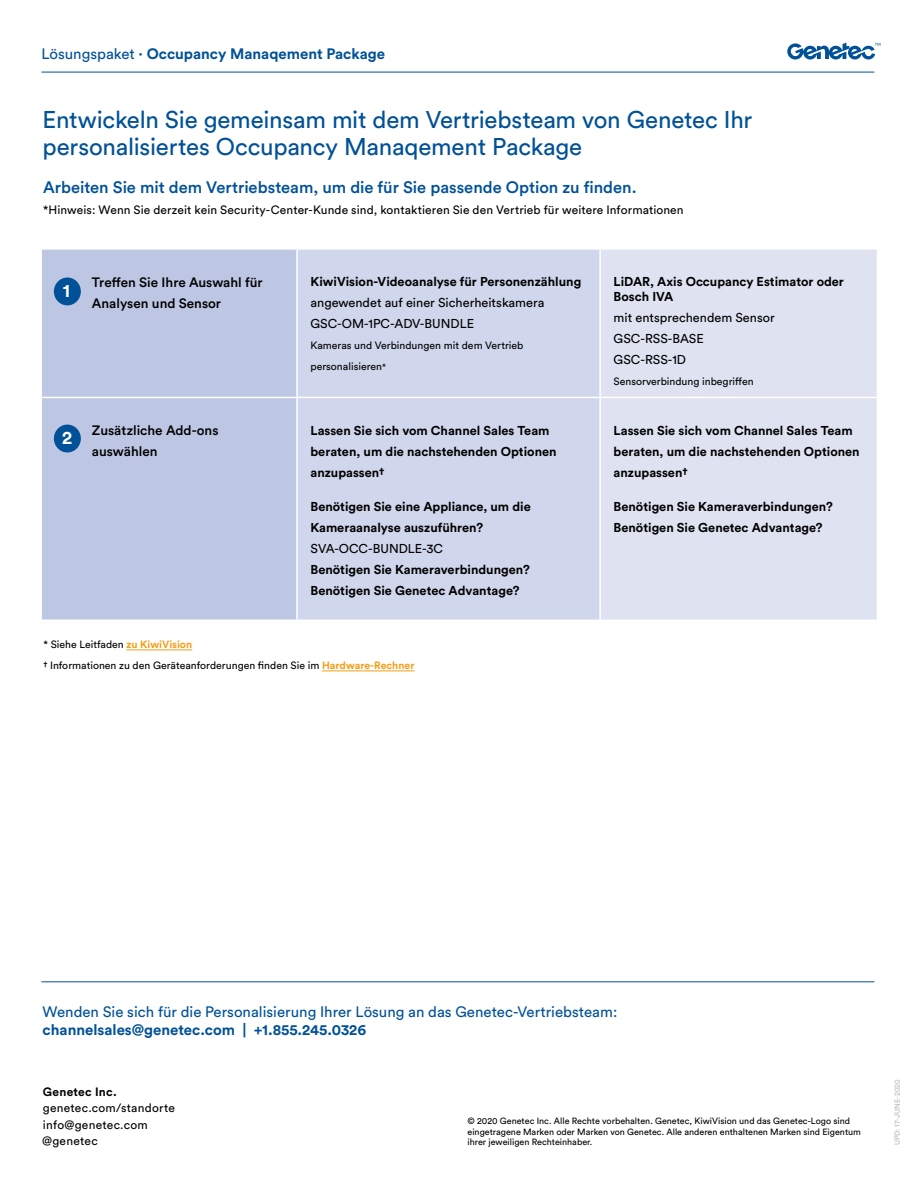
<style>
.page{position:relative;width:918px;height:1188px;background:#fff}
.page>*{position:absolute;margin:0;border:0;box-sizing:border-box;transform-origin:0 0}
.Intro_Title{font:24px/27px "Circular Pro";letter-spacing:-.01em;color:#005197}
.Body_Text{font:700 18.45px "Circular Pro";color:#fff}
.Body_Text-2{font:500 16.5px "Circular Pro";color:#005197}
.Document_Type{font:700 15px "Circular Pro";color:#005197}
.Document_Type-2{font:15px "Circular Pro";color:#005197}
.Body_Text-3{font:500 13.5px/21px "Circular Pro";color:#000}
.Body_Text-4{font:700 12.75px/21px "Circular Pro";color:#000}
.Body_Text-5{font:12.75px/21px "Circular Pro";color:#000}
.Body_Text-6{font:12px "Circular Pro";letter-spacing:.01em;color:#000}
.Contact_Info_Text{font:12px "Circular Pro";letter-spacing:.02em;color:#000}
.Contact_Info_Heading{font:700 12px "Circular Pro";letter-spacing:.025em;color:#000}
.Body_Text-7{font:10.5px/21px "Circular Pro";color:#000}
.Copyright{font:9px/10.8px "Circular Pro";color:#000}
.DOC_CODE{font:7.5px "Circular Pro";color:#b9b8b8}
.s1{font-weight:400}
.s2{font-weight:700}
.s3{font-size:9px}
.s4{font-weight:700;color:#f59d15}
</style>
<div class="page">
<hr style="left:41px;top:72px;width:833px;height:1px;background:#005197">
<hr style="left:41px;top:981px;width:833px;height:1px;background:#005197">
<svg style="left:787px;top:43px;width:93px;height:17px"></svg>
<div style="left:42px;top:250px;width:254px;height:370px;background:#bdc6e3"></div>
<div style="left:298px;top:250px;width:301px;height:370px;background:#d0d6eb"></div>
<div style="left:601px;top:250px;width:276px;height:370px;background:#dee2f1"></div>
<hr style="left:40px;top:397px;width:257px;height:1px;background:#fff">
<hr style="left:297px;top:397px;width:303px;height:1px;background:#fff">
<hr style="left:600px;top:397px;width:278px;height:1px;background:#fff">
<div style="left:54px;top:278px;width:27px;height:27px;background:#005197;border-radius:50%"></div>
<div style="left:54px;top:425px;width:27px;height:27px;background:#005197;border-radius:50%"></div>
<hr style="left:127px;top:649px;width:65px;height:1px;background:#f59d15">
<hr style="left:322px;top:670px;width:92px;height:1px;background:#f59d15">
<p class="Document_Type" style="left:41px;top:44px;width:345px"><span class="s1">Lösungspaket</span> · Occupancy Manaqement Package</p>
<p class="Intro_Title" style="left:43px;top:105px;width:711px">Entwickeln Sie gemeinsam mit dem Vertriebsteam von Genetec Ihr personalisiertes Occupancy Manaqement Package</p>
<p class="Body_Text-2" style="left:43px;top:176px;width:595px">Arbeiten Sie mit dem Vertriebsteam, um die für Sie passende Option zu finden.</p>
<p class="Body_Text-6" style="left:43px;top:202px;width:642px">*Hinweis: Wenn Sie derzeit kein Security-Center-Kunde sind, kontaktieren Sie den Vertrieb für weitere Informationen</p>
<p class="Body_Text" style="left:63px;top:278px;width:9px">1</p>
<p class="Body_Text-3" style="left:92px;top:271px;width:172px">Treffen Sie Ihre Auswahl für<br>Analysen und Sensor</p>
<p class="Body_Text-5" style="left:310px;top:271px;width:272px"><span class="s2">KiwiVision-Videoanalyse für Personenzählung </span>angewendet auf einer Sicherheitskamera<br>GSC-OM-1PC-ADV-BUNDLE</p>
<p class="Body_Text-7" style="left:310px;top:335px;width:214px">Kameras und Verbindungen mit dem Vertrieb personalisieren<span class="s3">*</span></p>
<p class="Body_Text" style="left:62px;top:425px;width:12px">2</p>
<p class="Body_Text-3" style="left:92px;top:420px;width:128px">Zusätzliche Add-ons auswählen</p>
<p class="Body_Text-4" style="left:310px;top:419px;width:248px">Lassen Sie sich vom Channel Sales Team beraten, um die nachstehenden Optionen anzupassen†</p>
<p class="Body_Text-4" style="left:310px;top:495px;width:222px">Benötigen Sie eine Appliance, um die<br>Kameraanalyse auszuführen?<br><span class="s1">SVA-OCC-BUNDLE-3C<br></span>Benötigen Sie Kameraverbindungen?<br>Benötigen Sie Genetec Advantage?</p>
<p class="Body_Text-7" style="left:43px;top:633px;width:150px">* Siehe Leitfaden <span class="s4">zu KiwiVision</span></p>
<p class="Body_Text-7" style="left:43px;top:654px;width:373px">† Informationen zu den Geräteanforderungen finden Sie im <span class="s4">Hardware-Rechner</span></p>
<p class="Body_Text-4" style="left:614px;top:274px;width:232px;line-height:15px">LiDAR, Axis Occupancy Estimator oder<br>Bosch IVA</p>
<p class="Body_Text-5" style="left:614px;top:307px;width:163px">mit entsprechendem Sensor<br>GSC-RSS-BASE<br>GSC-RSS-1D</p>
<p class="Body_Text-7" style="left:614px;top:371px;width:142px">Sensorverbindung inbegriffen</p>
<p class="Body_Text-4" style="left:614px;top:419px;width:248px">Lassen Sie sich vom Channel Sales Team beraten, um die nachstehenden Optionen anzupassen†</p>
<p class="Body_Text-4" style="left:614px;top:495px;width:221px">Benötigen Sie Kameraverbindungen?<br>Benötigen Sie Genetec Advantage?</p>
<p class="Document_Type-2" style="left:43px;top:1001px;width:576px">Wenden Sie sich für die Personalisierung Ihrer Lösung an das Genetec-Vertriebsteam:</p>
<p class="Document_Type" style="left:43px;top:1019px;width:325px">channelsales@genetec.com | +1.855.245.0326</p>
<p class="Contact_Info_Heading" style="left:43px;top:1084px;width:76px">Genetec Inc.</p>
<p class="Contact_Info_Text" style="left:43px;top:1100px;width:134px">genetec.com/standorte</p>
<p class="Contact_Info_Text" style="left:43px;top:1117px;width:106px">info@genetec.com</p>
<p class="Contact_Info_Text" style="left:42px;top:1133px;width:57px">@genetec</p>
<p class="Copyright" style="left:468px;top:1115px;width:395px">© 2020 Genetec Inc. Alle Rechte vorbehalten. Genetec, KiwiVision und das Genetec-Logo sind eingetragene Marken oder Marken von Genetec. Alle anderen enthaltenen Marken sind Eigentum ihrer jeweiligen Rechteinhaber.</p>
<p class="DOC_CODE" style="left:892px;top:1145px;width:68px;rotate:-90deg">UPD: 17-JUNE-2020</p>
</div>
